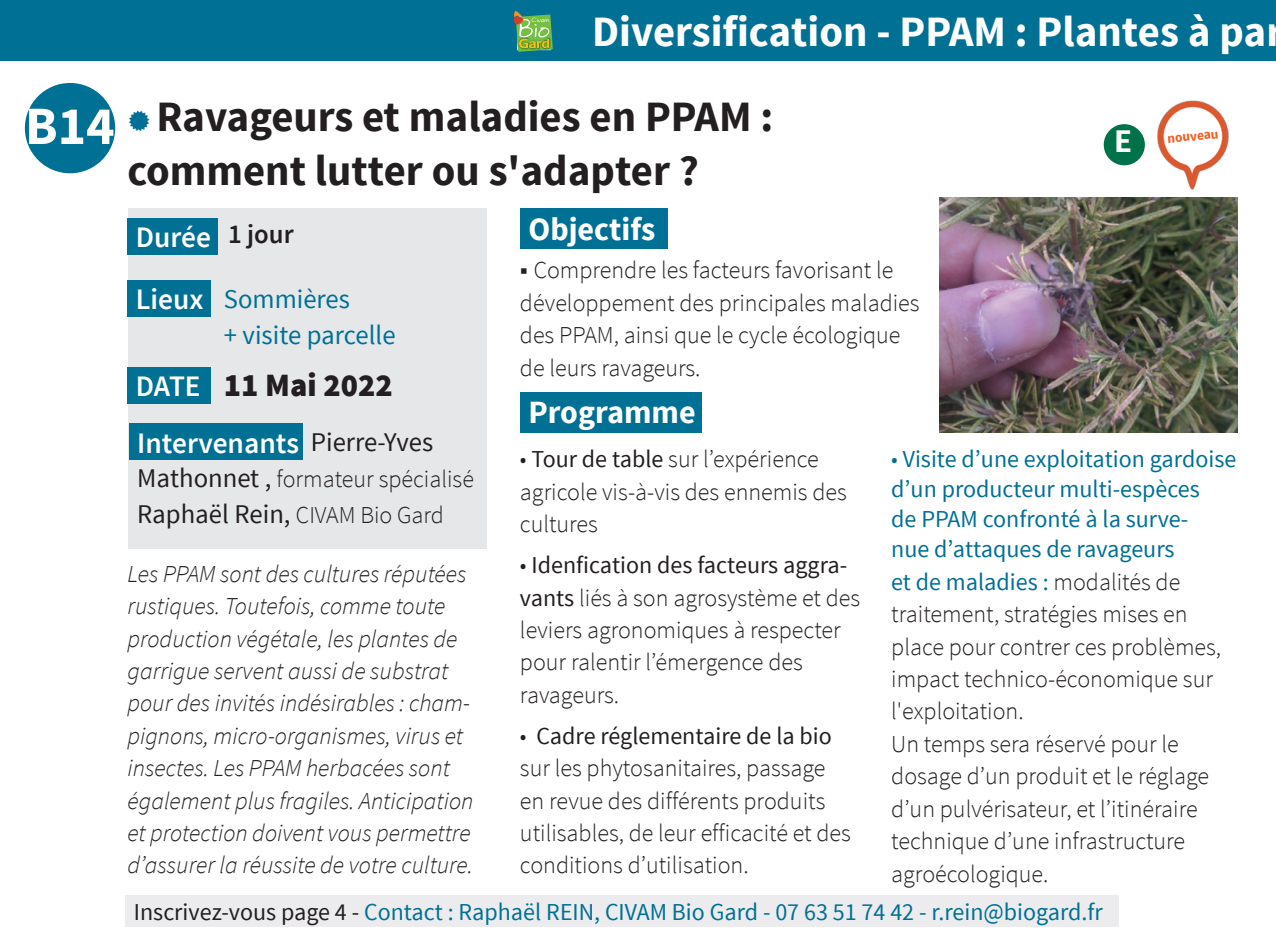
<style>
.page{position:relative;width:1276px;height:936px;background:#fff}
.page>*{position:absolute;margin:0;border:0;box-sizing:border-box;transform-origin:0 0}
.t1{font:700 54px "Source Sans Pro";color:#fff}
.t2{font:700 43.2px/54px "Source Sans Pro";color:#231f20}
.t3{font:700 43.2px "Source Sans Pro";color:#fff}
.t4{font:700 33px "Source Sans Pro";color:#fff}
.t5{font:700 32.4px "Source Sans Pro";color:#fff}
.t6{font:900 32.4px "Source Sans Pro";color:#231f20}
.t7{font:600 29.7px "Source Sans Pro";color:#fff}
.t8{font:27px/36px "Source Sans Pro";color:#007095}
.t9{font:27px "Source Sans Pro";color:#231f20}
.t10{font:300 24.3px/32.4px "Source Sans Pro";color:#231f20}
.t11{font:italic 300 24.3px/32.4px "Source Sans Pro";color:#231f20}
.t12{font:24.3px/30px "Source Sans Pro";color:#007095}
.t13{font:700 13.5px "Source Sans Pro";color:#f25b21}
.s1{font-size:27px;color:#231f20}
.s2{font-weight:600;font-size:29.7px;color:#fff}
.s3{font-weight:400;font-size:27px}
.s4{font-weight:400;font-size:27px;color:#231f20}
.s5{font-weight:300;font-size:24.3px}
.s6{font-weight:400}
.s7{font-weight:300}
.s8{font-weight:400;color:#007095}
.s9{color:#231f20}
</style>
<div class="page">
<div style="left:0;top:0;width:1276px;height:60px;background:#007095"></div>
<svg style="left:514px;top:11px;width:39px;height:41px"></svg>
<div style="left:520px;top:392px;width:181px;height:40px;background:#007095"></div>
<div style="left:25px;top:83px;width:90px;height:90px;background:#007095;border-radius:50%"></div>
<div style="left:520px;top:208px;width:147px;height:41px;background:#007095"></div>
<img style="left:1157px;top:100px;width:72px;height:90px">
<div style="left:128px;top:208px;width:359px;height:341px;background:#e6e7e9"></div>
<div style="left:127px;top:218px;width:91px;height:36px;background:#007095"></div>
<div style="left:127px;top:280px;width:83px;height:36px;background:#007095"></div>
<div style="left:127px;top:367px;width:83px;height:36px;background:#007095"></div>
<div style="left:129px;top:424px;width:173px;height:36px;background:#007095"></div>
<img style="left:940px;top:198px;width:297px;height:234px">
<div style="left:1103px;top:124px;width:42px;height:41px;background:#007249;border-radius:50%"></div>
<div style="left:125px;top:894px;width:993px;height:32px;background:#ececee"></div>
<h2 class="t3" style="left:592px;top:4px;width:675px">Diversification - PPAM : Plantes à pa</h2>
<h1 class="t1" style="left:25px;top:91px;width:91px">B14</h1>
<h2 class="t2" style="left:127px;top:91px;width:647px;text-indent:29px">Ravageurs et maladies en PPAM : comment lutter ou s'adapter ?</h2>
<p class="t7" style="left:136px;top:218px;width:159px">Durée <span class="s1">1 jour</span></p>
<p class="t7" style="left:136px;top:280px;width:69px">Lieux</p>
<p class="t8" style="left:224px;top:281px;width:173px">Sommières<br>+ visite parcelle</p>
<h3 class="t6" style="left:136px;top:364px;width:258px"><span class="s2">DATE</span> 11 Mai 2022</h3>
<h3 class="t5" style="left:528px;top:208px;width:128px">Objectifs</h3>
<p class="t10" style="left:520px;top:254px;width:401px"><span class="s3">■</span> Comprendre les facteurs favorisant le développement des principales maladies des PPAM, ainsi que le cycle écologique de leurs ravageurs.</p>
<h3 class="t4" style="left:1114px;top:120px;width:20px">E</h3>
<p class="t13" style="left:1166px;top:129px;width:52px;rotate:-5deg">nouveau</p>
<p class="t7" style="left:137px;top:424px;width:297px">Intervenants <span class="s4">Pierre-Yves</span></p>
<p class="t10" style="left:137px;top:462px;width:338px"><span class="s3">Mathonnet ,</span> formateur spécialisé</p>
<p class="t9" style="left:137px;top:497px;width:308px">Raphaël Rein, <span class="s5">CIVAM Bio Gard</span></p>
<p class="t11" style="left:128px;top:557px;width:347px">Les PPAM sont des cultures réputées rustiques. Toutefois, comme toute production végétale, les plantes de garrigue servent aussi de substrat pour des invités indésirables : cham&shy;pignons, micro-organismes, virus et insectes. Les PPAM herbacées sont également plus fragiles. Anticipation et protection doivent vous permettre d’assurer la réussite de votre culture.</p>
<h3 class="t5" style="left:528px;top:391px;width:169px">Programme</h3>
<p class="t10" style="left:520px;top:443px;width:328px">• <span class="s6">Tour de table</span> sur l’expérience agricole vis-à-vis des ennemis des cultures</p>
<p class="t10" style="left:520px;top:549px;width:342px">• <span class="s6">Idenfication des facteurs aggra&shy;vants</span> liés à son agrosystème et des leviers agronomiques à respecter pour ralentir l’émergence des ravageurs.</p>
<p class="t10" style="left:520px;top:719px;width:332px">• <span class="s6">Cadre réglementaire de la bio </span>sur les phytosanitaires, passage en revue des différents produits utilisables, de leur efficacité et des conditions d’utilisation.</p>
<p class="t12" style="left:891px;top:444px;width:346px"><span class="s7">•</span> Visite d’une exploitation gardoise d’un producteur multi-espèces<br>de PPAM confronté à la surve-<br>nue d’attaques de ravageurs</p>
<p class="t10" style="left:891px;top:565px;width:331px"><span class="s8">et de maladies :</span> modalités de traitement, stratégies mises en place pour contrer ces problèmes, impact technico-économique sur l'exploitation.<br>Un temps sera réservé pour le dosage d’un produit et le réglage d’un pulvérisateur, et l’itinéraire technique d’une infrastructure agroécologique.</p>
<p class="t12" style="left:134px;top:896px;width:970px"><span class="s9">Inscrivez-vous page 4 -</span> Contact : Raphaël REIN, CIVAM Bio Gard - 07 63 51 74 42 - r.rein@biogard.fr</p>
</div>
